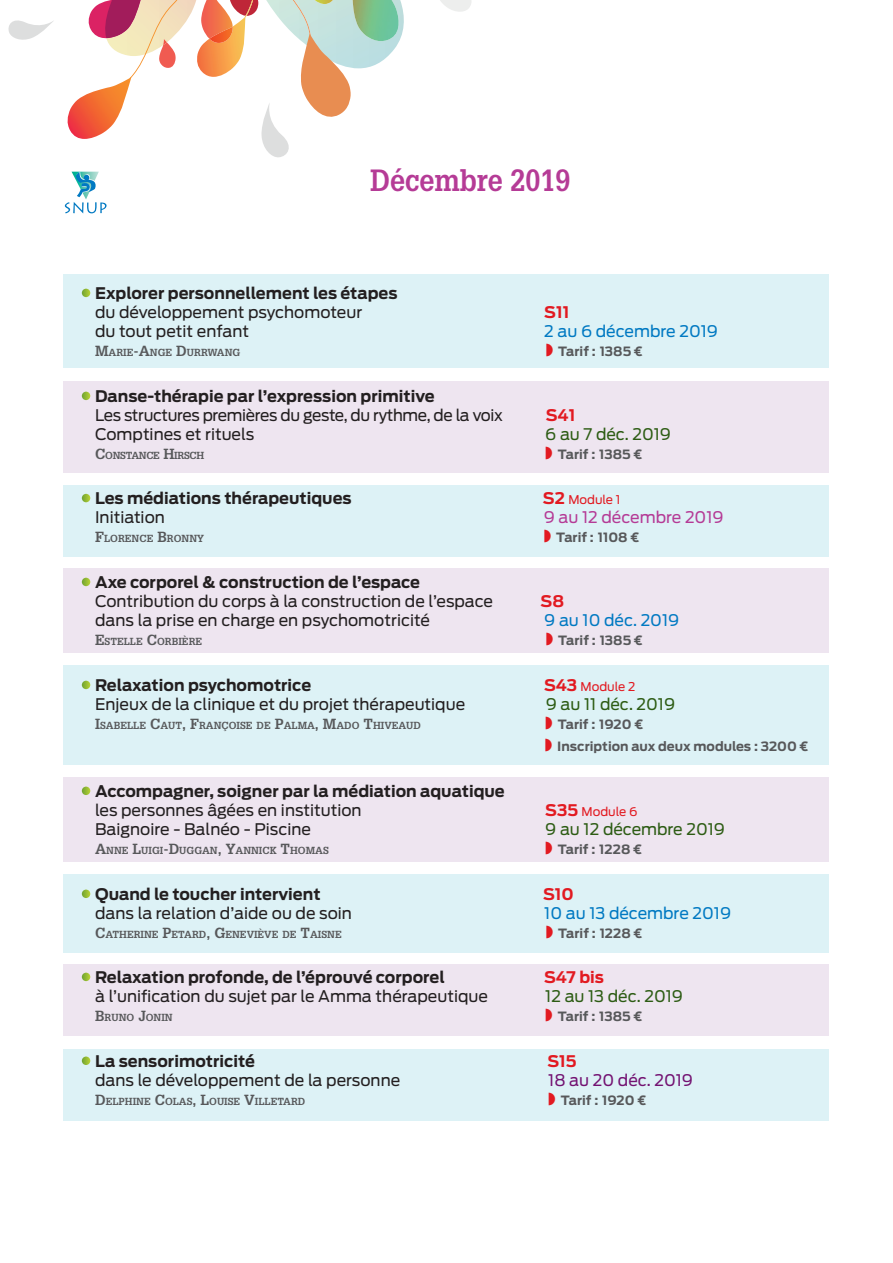
<style>
.page{position:relative;width:893px;height:1263px;background:#fff}
.page>*{position:absolute;margin:0;border:0;box-sizing:border-box;transform-origin:0 0}
.t1{font:700 30px "Glypha LT Std";color:#b53b96;scale:.9 1}
.t2{font:15.9px "Antenna";color:#231f20}
.t3{font:700 15.9px "Antenna";color:#231f20}
.t4{font:15.9px "Antenna";color:#2d5c14}
.t5{font:15.9px "Antenna";color:#0079c2}
.t6{font:15.9px "Antenna";letter-spacing:-.02em;color:#231f20}
.t7{font:700 15.9px "Antenna";color:#e21a21}
.t8{font:15.9px "Antenna";color:#b53b96}
.t9{font:15.9px "Antenna";color:#731372}
.t10{font:700 12.75px/22px "Antenna";color:#57585a}
.t11{font:12px "Antenna";color:#e21a21}
.t12{font:700 10.05px "Glypha LT Std";color:#57585a}
.t13{font:700 10.05px "Glypha LT Std";letter-spacing:-.03em;color:#57585a}
.s1{font-size:14.4px}
.s2{font-weight:700;font-size:15.9px}
</style>
<div class="page">
<div style="left:64px;top:274px;width:765px;height:94px;background:#ddf2f6"></div>
<div style="left:64px;top:485px;width:765px;height:72px;background:#ddf2f6"></div>
<div style="left:64px;top:665px;width:765px;height:100px;background:#ddf2f6"></div>
<div style="left:64px;top:874px;width:765px;height:78px;background:#ddf2f6"></div>
<div style="left:64px;top:1049px;width:765px;height:71px;background:#ddf2f6"></div>
<div style="left:64px;top:381px;width:765px;height:92px;background:#eee5f0"></div>
<div style="left:64px;top:568px;width:765px;height:85px;background:#eee5f0"></div>
<div style="left:64px;top:777px;width:765px;height:85px;background:#eee5f0"></div>
<div style="left:64px;top:964px;width:765px;height:72px;background:#eee5f0"></div>
<svg style="left:65px;top:171px;width:42px;height:42px"></svg>
<svg style="left:82px;top:289px;width:8px;height:8px"></svg>
<svg style="left:82px;top:392px;width:8px;height:8px"></svg>
<svg style="left:82px;top:494px;width:8px;height:8px"></svg>
<svg style="left:82px;top:578px;width:8px;height:8px"></svg>
<svg style="left:82px;top:681px;width:8px;height:8px"></svg>
<svg style="left:82px;top:787px;width:8px;height:8px"></svg>
<svg style="left:82px;top:889px;width:8px;height:9px"></svg>
<svg style="left:82px;top:973px;width:8px;height:8px"></svg>
<svg style="left:82px;top:1056px;width:8px;height:9px"></svg>
<img style="left:351px;top:0;width:53px;height:68px">
<svg style="left:440px;top:0;width:31px;height:12px"></svg>
<svg style="left:8px;top:20px;width:45px;height:20px"></svg>
<img style="left:353px;top:0;width:47px;height:41px">
<img style="left:67px;top:93px;width:21px;height:46px">
<svg style="left:88px;top:0;width:263px;height:158px"></svg>
<h1 class="t1" style="left:370px;top:162px;width:224px">Décembre 2019</h1>
<p class="t3" style="left:95px;top:283px;width:304px">Explorer personnellement les étapes</p>
<p class="t2" style="left:95px;top:303px;width:269px">du développement psychomoteur</p>
<p class="t7" style="left:544px;top:303px;width:27px">S11</p>
<p class="t2" style="left:95px;top:322px;width:155px">du tout petit enfant</p>
<p class="t5" style="left:544px;top:322px;width:175px">2 au 6 décembre 2019</p>
<p class="t12" style="left:95px;top:346px;width:147px"><span class="s1">M</span>ARIE<span class="s1">-A</span>NGE <span class="s1">D</span>URRWANG</p>
<p class="t10" style="left:558px;top:340px;width:86px">Tarif : 1385 €</p>
<p class="t3" style="left:95px;top:386px;width:341px">Danse-thérapie par l’expression primitive</p>
<p class="t6" style="left:95px;top:405px;width:409px">Les structures premières du geste, du rythme, de la voix</p>
<p class="t7" style="left:546px;top:405px;width:31px">S41</p>
<p class="t2" style="left:95px;top:425px;width:161px">Comptines et rituels</p>
<p class="t4" style="left:545px;top:425px;width:127px">6 au 7 déc. 2019</p>
<p class="t13" style="left:95px;top:449px;width:103px"><span class="s1">C</span>ONSTANCE <span class="s1">H</span>IRSCH</p>
<p class="t10" style="left:558px;top:443px;width:86px">Tarif : 1385 €</p>
<p class="t3" style="left:95px;top:489px;width:258px">Les médiations thérapeutiques</p>
<p class="t11" style="left:543px;top:492px;width:79px"><span class="s2">S2</span> Module 1</p>
<p class="t2" style="left:95px;top:508px;width:71px">Initiation</p>
<p class="t8" style="left:544px;top:508px;width:181px">9 au 12 décembre 2019</p>
<p class="t12" style="left:95px;top:532px;width:110px"><span class="s1">F</span>LORENCE <span class="s1">B</span>RONNY</p>
<p class="t10" style="left:556px;top:526px;width:85px">Tarif : 1108 €</p>
<p class="t3" style="left:95px;top:572px;width:327px">Axe corporel &amp; construction de l’espace</p>
<p class="t2" style="left:95px;top:592px;width:400px">Contribution du corps à la construction de l’espace</p>
<p class="t7" style="left:541px;top:592px;width:25px">S8</p>
<p class="t2" style="left:95px;top:611px;width:336px">dans la prise en charge en psychomotricité</p>
<p class="t5" style="left:544px;top:611px;width:137px">9 au 10 déc. 2019</p>
<p class="t12" style="left:95px;top:635px;width:109px"><span class="s1">E</span>STELLE <span class="s1">C</span>ORBIÈRE</p>
<p class="t10" style="left:558px;top:629px;width:86px">Tarif : 1385 €</p>
<p class="t3" style="left:95px;top:675px;width:218px">Relaxation psychomotrice</p>
<p class="t11" style="left:544px;top:679px;width:93px"><span class="s2">S43</span> Module 2</p>
<p class="t2" style="left:95px;top:695px;width:372px">Enjeux de la clinique et du projet thérapeutique</p>
<p class="t4" style="left:546px;top:695px;width:131px">9 au 11 déc. 2019</p>
<p class="t12" style="left:95px;top:719px;width:327px"><span class="s1">I</span>SABELLE <span class="s1">C</span>AUT<span class="s1">, F</span>RANÇOISE DE <span class="s1">P</span>ALMA<span class="s1">, M</span>ADO <span class="s1">T</span>HIVEAUD</p>
<p class="t10" style="left:557px;top:713px;width:253px">Tarif : 1920 €<br>Inscription aux deux modules : 3200 €</p>
<p class="t3" style="left:95px;top:781px;width:411px">Accompagner, soigner par la médiation aquatique</p>
<p class="t2" style="left:95px;top:800px;width:268px">les personnes âgées en institution</p>
<p class="t11" style="left:545px;top:804px;width:94px"><span class="s2">S35</span> Module 6</p>
<p class="t2" style="left:95px;top:820px;width:218px">Baignoire - Balnéo - Piscine</p>
<p class="t4" style="left:545px;top:820px;width:181px">9 au 12 décembre 2019</p>
<p class="t12" style="left:95px;top:844px;width:235px"><span class="s1">A</span>NNE <span class="s1">L</span>UIGI<span class="s1">-D</span>UGGAN<span class="s1">, Y</span>ANNICK <span class="s1">T</span>HOMAS</p>
<p class="t10" style="left:558px;top:838px;width:86px">Tarif : 1228 €</p>
<p class="t3" style="left:95px;top:884px;width:227px">Quand le toucher intervient</p>
<p class="t7" style="left:543px;top:884px;width:32px">S10</p>
<p class="t2" style="left:95px;top:903px;width:258px">dans la relation d’aide ou de soin</p>
<p class="t5" style="left:544px;top:903px;width:188px">10 au 13 décembre 2019</p>
<p class="t12" style="left:95px;top:928px;width:248px"><span class="s1">C</span>ATHERINE <span class="s1">P</span>ETARD<span class="s1">, G</span>ENEVIÈVE DE <span class="s1">T</span>AISNE</p>
<p class="t10" style="left:558px;top:922px;width:86px">Tarif : 1228 €</p>
<p class="t3" style="left:95px;top:967px;width:351px">Relaxation profonde, de l’éprouvé corporel</p>
<p class="t7" style="left:544px;top:967px;width:61px">S47 bis</p>
<p class="t2" style="left:95px;top:986px;width:394px">à l’unification du sujet par le Amma thérapeutique</p>
<p class="t4" style="left:545px;top:986px;width:139px">12 au 13 déc. 2019</p>
<p class="t12" style="left:95px;top:1011px;width:79px"><span class="s1">B</span>RUNO <span class="s1">J</span>ONIN</p>
<p class="t10" style="left:558px;top:1005px;width:86px">Tarif : 1385 €</p>
<p class="t3" style="left:95px;top:1051px;width:161px">La sensorimotricité</p>
<p class="t7" style="left:547px;top:1051px;width:31px">S15</p>
<p class="t2" style="left:95px;top:1070px;width:307px">dans le développement de la personne</p>
<p class="t9" style="left:548px;top:1070px;width:146px">18 au 20 déc. 2019</p>
<p class="t12" style="left:95px;top:1095px;width:211px"><span class="s1">D</span>ELPHINE <span class="s1">C</span>OLAS<span class="s1">, L</span>OUISE <span class="s1">V</span>ILLETARD</p>
<p class="t10" style="left:561px;top:1089px;width:87px">Tarif : 1920 €</p>
</div>
